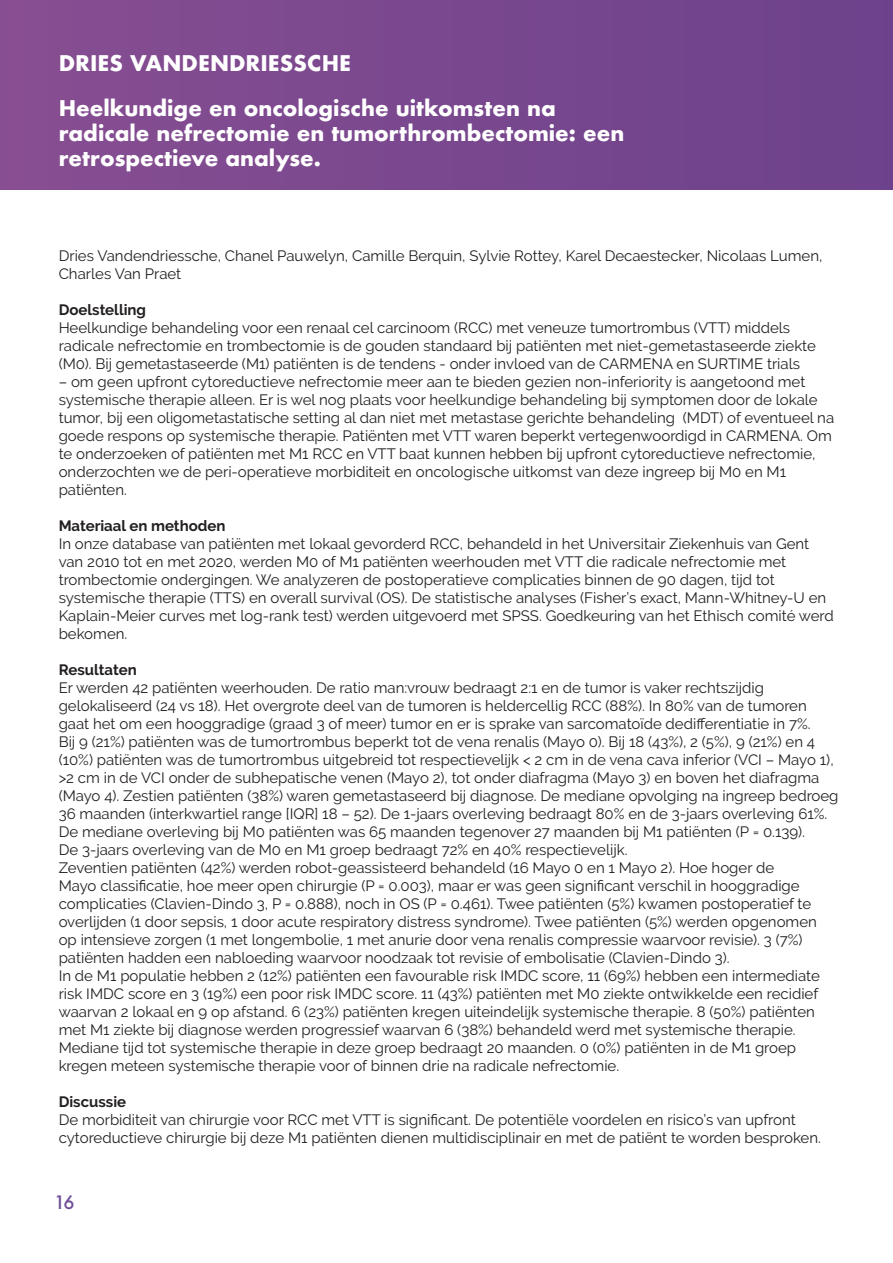
<style>
.page{position:relative;width:893px;height:1263px;background:#fff}
.page>*{position:absolute;margin:0;border:0;box-sizing:border-box;transform-origin:0 0}
.t1{font:700 21px/25.2px "Futura";color:#fff}
.t2{font:500 18px "Futura";color:#6f5098}
.t3{font:15px/18px "Raleway";color:#231f20}
.t4{font:700 15px "Raleway";color:#231f20}
</style>
<div class="page">
<img style="left:0;top:0;width:893px;height:189px">
<p class="t1" style="left:59px;top:51px;width:294px">DRIES VANDENDRIESSCHE</p>
<p class="t1" style="left:59px;top:95px;width:567px">Heelkundige en oncologische uitkomsten na radicale nefrectomie en tumorthrombectomie: een retrospectieve analyse.</p>
<p class="t3" style="left:59px;top:246px;width:765px">Dries Vandendriessche, Chanel Pauwelyn, Camille Berquin, Sylvie Rottey, Karel Decaestecker, Nicolaas Lumen,<br>Charles Van Praet</p>
<p class="t4" style="left:59px;top:301px;width:89px">Doelstelling</p>
<p class="t3" style="left:59px;top:318px;width:759px">Heelkundige behandeling voor een renaal cel carcinoom (RCC) met veneuze tumortrombus (VTT) middels radicale nefrectomie en trombectomie is de gouden standaard bij patiënten met niet-gemetastaseerde ziekte (M0). Bij gemetastaseerde (M1) patiënten is de tendens - onder invloed van de CARMENA en SURTIME trials</p>
<p class="t3" style="left:59px;top:372px;width:777px">– om geen upfront cytoreductieve nefrectomie meer aan te bieden gezien non-inferiority is aangetoond met systemische therapie alleen. Er is wel nog plaats voor heelkundige behandeling bij symptomen door de lokale tumor, bij een oligometastatische setting al dan niet met metastase gerichte behandeling (MDT) of eventueel na goede respons op systemische therapie. Patiënten met VTT waren beperkt vertegenwoordigd in CARMENA. Om te onderzoeken of patiënten met M1 RCC en VTT baat kunnen hebben bij upfront cytoreductieve nefrectomie, onderzochten we de peri-operatieve morbiditeit en oncologische uitkomst van deze ingreep bij M0 en M1 patiënten.</p>
<p class="t4" style="left:59px;top:517px;width:168px">Materiaal en methoden</p>
<p class="t3" style="left:59px;top:534px;width:777px">In onze database van patiënten met lokaal gevorderd RCC, behandeld in het Universitair Ziekenhuis van Gent van 2010 tot en met 2020, werden M0 of M1 patiënten weerhouden met VTT die radicale nefrectomie met trombectomie ondergingen. We analyzeren de postoperatieve complicaties binnen de 90 dagen, tijd tot systemische therapie (TTS) en overall survival (OS). De statistische analyses (Fisher’s exact, Mann-Whitney-U en Kaplain-Meier curves met log-rank test) werden uitgevoerd met SPSS. Goedkeuring van het Ethisch comité werd bekomen.</p>
<p class="t4" style="left:59px;top:661px;width:80px">Resultaten</p>
<p class="t3" style="left:59px;top:678px;width:753px">Er werden 42 patiënten weerhouden. De ratio man:vrouw bedraagt 2:1 en de tumor is vaker rechtszijdig gelokaliseerd (24 vs 18). Het overgrote deel van de tumoren is heldercellig RCC (88%). In 80% van de tumoren gaat het om een hooggradige (graad 3 of meer) tumor en er is sprake van sarcomatoïde dedifferentiatie in 7%.</p>
<p class="t3" style="left:59px;top:732px;width:781px">Bij 9 (21%) patiënten was de tumortrombus beperkt tot de vena renalis (Mayo 0). Bij 18 (43%), 2 (5%), 9 (21%) en 4 (10%) patiënten was de tumortrombus uitgebreid tot respectievelijk &lt; 2 cm in de vena cava inferior (VCI – Mayo 1), &gt;2 cm in de VCI onder de subhepatische venen (Mayo 2), tot onder diafragma (Mayo 3) en boven het diafragma (Mayo 4). Zestien patiënten (38%) waren gemetastaseerd bij diagnose. De mediane opvolging na ingreep bedroeg 36 maanden (interkwartiel range [IQR] 18 – 52). De 1-jaars overleving bedraagt 80% en de 3-jaars overleving 61%.<br>De mediane overleving bij M0 patiënten was 65 maanden tegenover 27 maanden bij M1 patiënten (P = 0.139).</p>
<p class="t3" style="left:59px;top:840px;width:570px">De 3-jaars overleving van de M0 en M1 groep bedraagt 72% en 40% respectievelijk.</p>
<p class="t3" style="left:59px;top:858px;width:760px">Zeventien patiënten (42%) werden robot-geassisteerd behandeld (16 Mayo 0 en 1 Mayo 2). Hoe hoger de<br>Mayo classificatie, hoe meer open chirurgie (P = 0.003), maar er was geen significant verschil in hooggradige complicaties (Clavien-Dindo ≧3, P = 0.888), noch in OS (P = 0.461). Twee patiënten (5%) kwamen postoperatief te overlijden (1 door sepsis, 1 door acute respiratory distress syndrome). Twee patiënten (5%) werden opgenomen op intensieve zorgen (1 met longembolie, 1 met anurie door vena renalis compressie waarvoor revisie). 3 (7%) patiënten hadden een nabloeding waarvoor noodzaak tot revisie of embolisatie (Clavien-Dindo 3).</p>
<p class="t3" style="left:59px;top:966px;width:763px">In de M1 populatie hebben 2 (12%) patiënten een favourable risk IMDC score, 11 (69%) hebben een intermediate risk IMDC score en 3 (19%) een poor risk IMDC score. 11 (43%) patiënten met M0 ziekte ontwikkelde een recidief waarvan 2 lokaal en 9 op afstand. 6 (23%) patiënten kregen uiteindelijk systemische therapie. 8 (50%) patiënten met M1 ziekte bij diagnose werden progressief waarvan 6 (38%) behandeld werd met systemische therapie.<br>Mediane tijd tot systemische therapie in deze groep bedraagt 20 maanden. 0 (0%) patiënten in de M1 groep kregen meteen systemische therapie voor of binnen drie na radicale nefrectomie.</p>
<p class="t4" style="left:59px;top:1093px;width:69px">Discussie</p>
<p class="t3" style="left:59px;top:1110px;width:764px">De morbiditeit van chirurgie voor RCC met VTT is significant. De potentiële voordelen en risico’s van upfront cytoreductieve chirurgie bij deze M1 patiënten dienen multidisciplinair en met de patiënt te worden besproken.</p>
<p class="t2" style="left:54px;top:1190px;width:22px">16</p>
</div>
